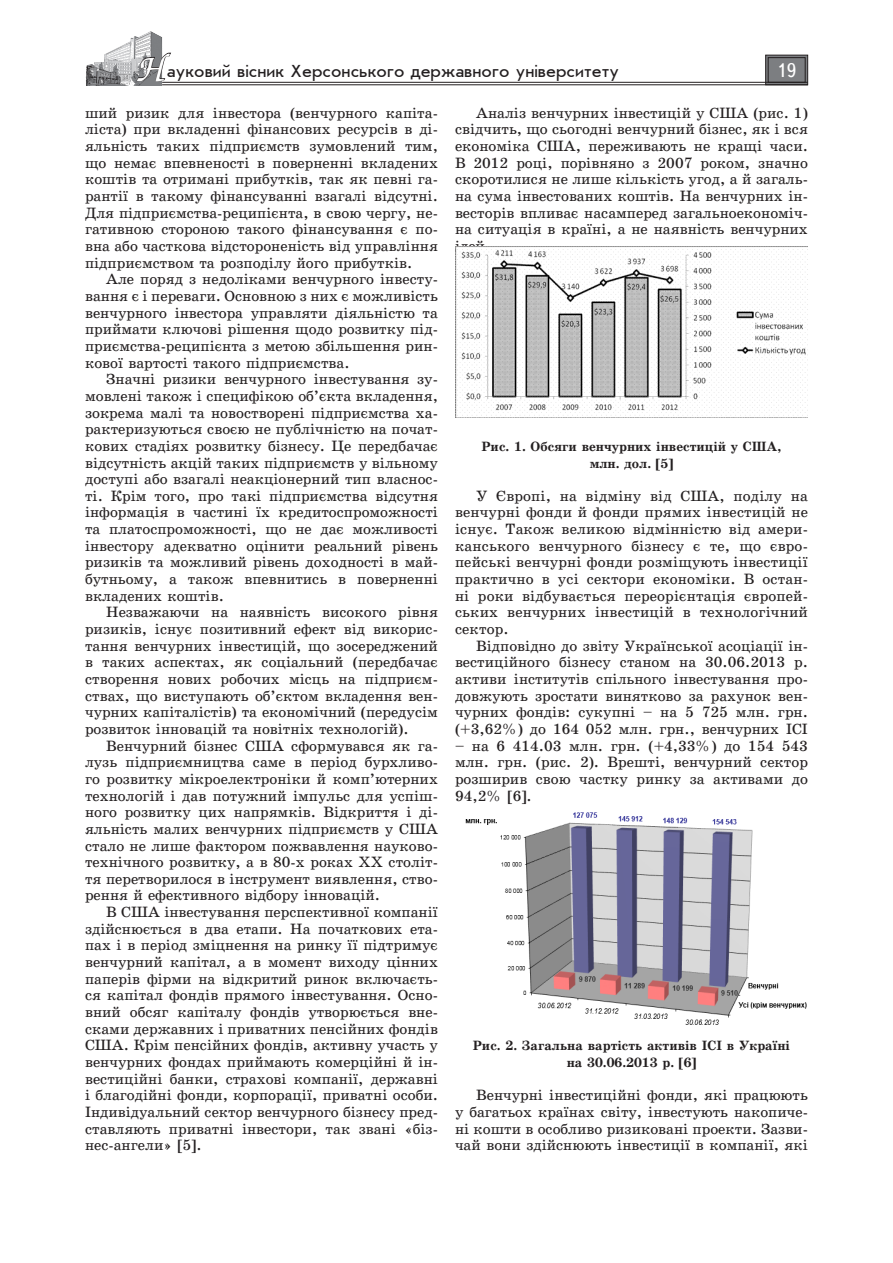
<style>
.page{position:relative;width:893px;height:1263px;background:#fff}
.page>*{position:absolute;margin:0;border:0;box-sizing:border-box;transform-origin:0 0}
.t1{font:19.5px "Ukrainian Text";color:#fff}
.t2{font:18px "Ukrainian Journal Sans";color:#231f20}
.Текст_основной{font:15px/16.6px "Ukrainian School";color:#231f20;text-align:justify}
.Рисунок{font:700 13.5px "Ukrainian School";color:#231f20}
.s1{font-family:"Zapf Chancer";font-size:30px;color:#fff}
</style>
<div class="page">
<svg style="left:765px;top:55px;width:43px;height:30px"></svg>
<div style="left:768px;top:57px;width:37px;height:26px;border:1px solid #231f20"></div>
<hr style="left:87px;top:82px;width:721px;height:1px;background:#231f20">
<hr style="left:87px;top:85px;width:721px;height:1px;background:#231f20">
<img style="left:85px;top:31px;width:78px;height:54px">
<svg style="left:136px;top:52px;width:36px;height:30px"></svg>
<img style="left:455px;top:247px;width:353px;height:170px">
<img style="left:465px;top:812px;width:342px;height:213px">
<p class="t2" style="left:137px;top:62px;width:484px"><span class="s1">Н</span>ауковий вісник Херсонського державного університету</p>
<h1 class="t1" style="left:776px;top:60px;width:22px">19</h1>
<p class="Текст_основной" style="left:85px;top:104px;width:354px">ший ризик для інвестора (венчурного капіта&shy;ліста) при вкладенні фінансових ресурсів в ді&shy;яльність таких підприємств зумовлений тим, що немає впевненості в поверненні вкладених коштів та отримані прибутків, так як певні га&shy;рантії в такому фінансуванні взагалі відсутні.<br>Для підприємства-реципієнта, в свою чергу, не&shy;гативною стороною такого фінансування є по&shy;вна або часткова відстороненість від управління підприємством та розподілу його прибутків.</p>
<p class="Текст_основной" style="left:85px;top:271px;width:354px;text-indent:21px">Але поряд з недоліками венчурного інвесту&shy;вання є і переваги. Основною з них є можливість венчурного інвестора управляти діяльністю та приймати ключові рішення щодо розвитку під&shy;приємства-реципієнта з метою збільшення рин&shy;кової вартості такого підприємства.</p>
<p class="Текст_основной" style="left:85px;top:371px;width:354px;text-indent:21px">Значні ризики венчурного інвестування зу&shy;мовлені також і специфікою об’єкта вкладення, зокрема малі та новостворені підприємства ха&shy;рактеризуються своєю не публічністю на почат&shy;кових стадіях розвитку бізнесу. Це передбачає відсутність акцій таких підприємств у вільному доступі або взагалі неакціонерний тип власнос&shy;ті. Крім того, про такі підприємства відсутня інформація в частині їх кредитоспроможності та платоспроможності, що не дає можливості інвестору адекватно оцінити реальний рівень ризиків та можливий рівень доходності в май&shy;бутньому, а також впевнитись в поверненні вкладених коштів.</p>
<p class="Текст_основной" style="left:85px;top:604px;width:354px;text-indent:21px">Незважаючи на наявність високого рівня ризиків, існує позитивний ефект від викорис&shy;тання венчурних інвестицій, що зосереджений в таких аспектах, як соціальний (передбачає створення нових робочих місць на підприєм&shy;ствах, що виступають об’єктом вкладення вен&shy;чурних капіталістів) та економічний (передусім розвиток інновацій та новітніх технологій).</p>
<p class="Текст_основной" style="left:85px;top:737px;width:354px;text-indent:21px">Венчурний бізнес США сформувався як га&shy;лузь підприємництва саме в період бурхливо&shy;го розвитку мікроелектроніки й комп’ютерних технологій і дав потужний імпульс для успіш&shy;ного розвитку цих напрямків. Відкриття і ді&shy;яльність малих венчурних підприємств у США стало не лише фактором пожвавлення науково&shy;технічного розвитку, а в 80-х роках ХХ століт&shy;тя перетворилося в інструмент виявлення, ство&shy;рення й ефективного відбору інновацій.</p>
<p class="Текст_основной" style="left:85px;top:904px;width:354px;text-indent:21px">В США інвестування перспективної компанії здійснюється в два етапи. На початкових ета&shy;пах і в період зміцнення на ринку її підтримує венчурний капітал, а в момент виходу цінних паперів фірми на відкритий ринок включаєть&shy;ся капітал фондів прямого інвестування. Осно&shy;вний обсяг капіталу фондів утворюється вне&shy;сками державних і приватних пенсійних фондів США. Крім пенсійних фондів, активну участь у венчурних фондах приймають комерційні й ін&shy;вестиційні банки, страхові компанії, державні і благодійні фонди, корпорації, приватні особи.<br>Індивідуальний сектор венчурного бізнесу пред&shy;ставляють приватні інвестори, так звані «біз&shy;нес-ангели» [5].</p>
<p class="Текст_основной" style="left:455px;top:104px;width:354px;text-indent:21px">Аналіз венчурних інвестицій у США (рис. 1) свідчить, що сьогодні венчурний бізнес, як і вся економіка США, переживають не кращі часи.<br>В 2012 році, порівняно з 2007 роком, значно скоротилися не лише кількість угод, а й загаль&shy;на сума інвестованих коштів. На венчурних ін&shy;весторів впливає насамперед загальноекономіч&shy;на ситуація в країні, а не наявність венчурних ідей.</p>
<p class="Рисунок" style="left:481px;top:439px;width:301px">Рис. 1. Обсяги венчурних інвестицій у США,</p>
<p class="Рисунок" style="left:590px;top:456px;width:85px">млн. дол. [5]</p>
<p class="Текст_основной" style="left:455px;top:487px;width:354px;text-indent:21px">У Європі, на відміну від США, поділу на венчурні фонди й фонди прямих інвестицій не існує. Також великою відмінністю від амери&shy;канського венчурного бізнесу є те, що євро&shy;пейські венчурні фонди розміщують інвестиції практично в усі сектори економіки. В остан&shy;ні роки відбувається переорієнтація європей&shy;ських венчурних інвестицій в технологічний сектор.</p>
<p class="Текст_основной" style="left:455px;top:637px;width:354px;text-indent:21px">Відповідно до звіту Української асоціації ін&shy;вестиційного бізнесу станом на 30.06.2013 р. активи інститутів спільного інвестування про&shy;довжують зростати винятково за рахунок вен&shy;чурних фондів: сукупні – на 5 725 млн. грн. (+3,62%) до 164 052 млн. грн., венчурних ІСІ</p>
<p class="Текст_основной" style="left:455px;top:737px;width:354px">– на 6 414.03 млн. грн. (+4,33%) до 154 543 млн. грн. (рис. 2). Врешті, венчурний сектор розширив свою частку ринку за активами до 94,2% [6].</p>
<p class="Рисунок" style="left:473px;top:1038px;width:319px">Рис. 2. Загальна вартість активів ІСІ в Україні</p>
<p class="Рисунок" style="left:567px;top:1055px;width:131px">на 30.06.2013 р. [6]</p>
<p class="Текст_основной" style="left:455px;top:1087px;width:354px;text-indent:21px">Венчурні інвестиційні фонди, які працюють у багатьох країнах світу, інвестують накопиче&shy;ні кошти в особливо ризиковані проекти. Зазви&shy;чай вони здійснюють інвестиції в компанії, які</p>
</div>
